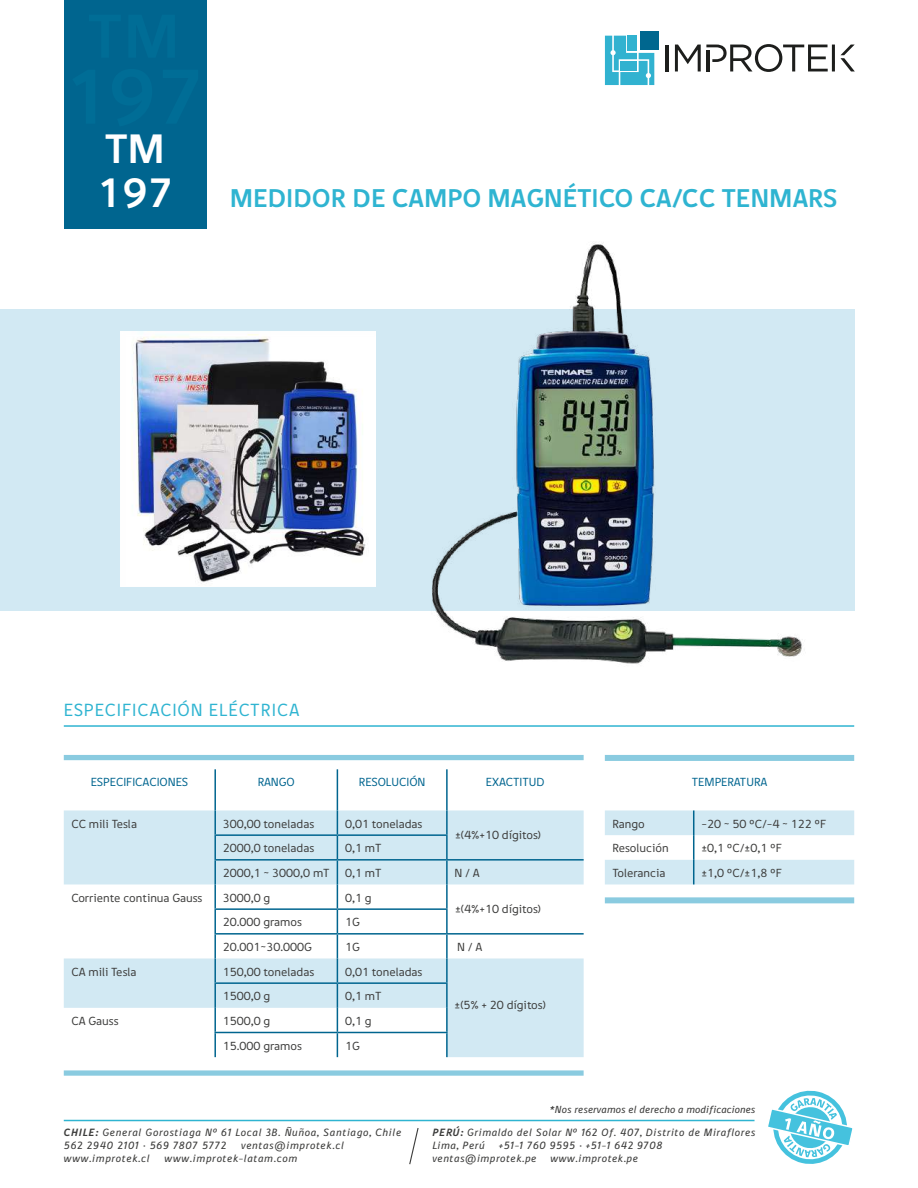
<style>
.page{position:relative;width:918px;height:1188px;background:#fff}
.page>*{position:absolute;margin:0;border:0;box-sizing:border-box;transform-origin:0 0}
.t1{font:700 42px/43.5px "Digna";color:#fff}
.t2{font:700 26.25px "Digna";color:#2fb4d1}
.t3{font:18px "Digna";letter-spacing:.05em;color:#2fb4d1}
.t4{font:12px "Digna";color:#3c3c3b}
.t5{font:12px "Digna";color:#00658f}
.t6{font:italic 10.8px/12.9px "Digna";letter-spacing:.05em;color:#3c3c3b}
.t7{font:italic 10.5px "Digna";color:#3c3c3b}
.s1{font-weight:700}
</style>
<div class="page">
<div style="left:64px;top:0;width:142px;height:229px;background:#00658f"></div>
<hr style="left:666px;top:45px;width:3px;height:26px;background:#1d1e1c">
<svg style="left:675px;top:44px;width:180px;height:28px"></svg>
<div style="left:640px;top:32px;width:18px;height:18px;background:#00678f"></div>
<svg style="left:605px;top:36px;width:49px;height:49px"></svg>
<svg style="left:768px;top:1090px;width:85px;height:74px"></svg>
<hr style="left:64px;top:1120px;width:691px;height:1px;background:#2fb4d1">
<svg style="left:409px;top:1128px;width:10px;height:37px"></svg>
<div style="left:0;top:309px;width:855px;height:302px;background:#d2e9f3"></div>
<img style="left:432px;top:242px;width:371px;height:422px">
<img style="left:120px;top:332px;width:255px;height:255px">
<hr style="left:64px;top:725px;width:790px;height:2px;background:#2fb4d1">
<svg style="left:64px;top:810px;width:520px;height:247px;fill:#d2e9f3"></svg>
<hr style="left:214px;top:769px;width:2px;height:41px;background:#00658f">
<hr style="left:337px;top:769px;width:1px;height:41px;background:#00658f">
<hr style="left:446px;top:769px;width:2px;height:41px;background:#00658f">
<hr style="left:214px;top:810px;width:2px;height:24px;background:#00658f">
<hr style="left:446px;top:810px;width:2px;height:24px;background:#00658f">
<hr style="left:214px;top:836px;width:2px;height:23px;background:#00658f">
<hr style="left:446px;top:836px;width:2px;height:23px;background:#00658f">
<hr style="left:214px;top:861px;width:2px;height:23px;background:#00658f">
<hr style="left:446px;top:861px;width:2px;height:23px;background:#00658f">
<hr style="left:214px;top:884px;width:2px;height:24px;background:#00658f">
<hr style="left:446px;top:884px;width:2px;height:24px;background:#00658f">
<hr style="left:214px;top:910px;width:2px;height:23px;background:#00658f">
<hr style="left:446px;top:910px;width:2px;height:23px;background:#00658f">
<hr style="left:214px;top:935px;width:2px;height:23px;background:#00658f">
<hr style="left:446px;top:935px;width:2px;height:23px;background:#00658f">
<hr style="left:214px;top:958px;width:2px;height:24px;background:#00658f">
<hr style="left:446px;top:958px;width:2px;height:24px;background:#00658f">
<hr style="left:214px;top:984px;width:2px;height:24px;background:#00658f">
<hr style="left:446px;top:984px;width:2px;height:24px;background:#00658f">
<hr style="left:214px;top:1008px;width:2px;height:24px;background:#00658f">
<hr style="left:446px;top:1008px;width:2px;height:24px;background:#00658f">
<hr style="left:214px;top:1033px;width:2px;height:24px;background:#00658f">
<svg style="left:337px;top:810px;width:1px;height:247px"></svg>
<hr style="left:446px;top:1033px;width:2px;height:24px;background:#00658f">
<hr style="left:214px;top:834px;width:123px;height:2px;background:#00658f">
<hr style="left:337px;top:834px;width:111px;height:2px;background:#00658f">
<hr style="left:214px;top:859px;width:123px;height:2px;background:#00658f">
<hr style="left:337px;top:859px;width:110px;height:2px;background:#00658f">
<hr style="left:447px;top:859px;width:137px;height:2px;background:#00658f">
<hr style="left:214px;top:908px;width:123px;height:2px;background:#00658f">
<hr style="left:337px;top:908px;width:111px;height:2px;background:#00658f">
<hr style="left:214px;top:933px;width:123px;height:2px;background:#00658f">
<hr style="left:337px;top:933px;width:110px;height:2px;background:#00658f">
<hr style="left:447px;top:933px;width:137px;height:2px;background:#00658f">
<hr style="left:214px;top:982px;width:123px;height:2px;background:#00658f">
<hr style="left:337px;top:982px;width:111px;height:2px;background:#00658f">
<hr style="left:214px;top:1032px;width:123px;height:1px;background:#00658f">
<hr style="left:337px;top:1032px;width:111px;height:1px;background:#00658f">
<div style="left:64px;top:755px;width:520px;height:5px;background:#8acbe0"></div>
<div style="left:64px;top:1070px;width:520px;height:6px;background:#8acbe0"></div>
<svg style="left:605px;top:810px;width:249px;height:74px"></svg>
<div style="left:605px;top:755px;width:249px;height:6px;background:#8acbe0"></div>
<div style="left:605px;top:897px;width:249px;height:6px;background:#8acbe0"></div>
<h1 class="t1" style="left:96px;top:126px;width:79px">TM<br>197</h1>
<h2 class="t2" style="left:230px;top:181px;width:609px">MEDIDOR DE CAMPO MAGNÉTICO CA/CC TENMARS</h2>
<h3 class="t3" style="left:64px;top:699px;width:237px">ESPECIFICACIÓN ELÉCTRICA</h3>
<p class="t5" style="left:91px;top:775px;width:99px">ESPECIFICACIONES</p>
<p class="t5" style="left:258px;top:775px;width:39px">RANGO</p>
<p class="t5" style="left:359px;top:775px;width:68px">RESOLUCIÓN</p>
<p class="t5" style="left:486px;top:775px;width:60px">EXACTITUD</p>
<p class="t4" style="left:71px;top:816px;width:67px">CC mili Tesla</p>
<p class="t4" style="left:223px;top:816px;width:93px">300,00 toneladas</p>
<p class="t4" style="left:345px;top:816px;width:79px">0,01 toneladas</p>
<p class="t4" style="left:223px;top:841px;width:93px">2000,0 toneladas</p>
<p class="t4" style="left:345px;top:841px;width:38px">0,1 mT</p>
<p class="t4" style="left:223px;top:865px;width:108px">2000,1 ~ 3000,0 mT</p>
<p class="t4" style="left:345px;top:865px;width:38px">0,1 mT</p>
<p class="t4" style="left:455px;top:865px;width:27px">N / A</p>
<p class="t4" style="left:71px;top:890px;width:132px">Corriente continua Gauss</p>
<p class="t4" style="left:223px;top:890px;width:49px">3000,0 g</p>
<p class="t4" style="left:345px;top:890px;width:28px">0,1 g</p>
<p class="t4" style="left:223px;top:915px;width:81px">20.000 gramos</p>
<p class="t4" style="left:345px;top:915px;width:16px">1G</p>
<p class="t4" style="left:223px;top:940px;width:91px">20.001~30.000G</p>
<p class="t4" style="left:345px;top:940px;width:16px">1G</p>
<p class="t4" style="left:457px;top:940px;width:27px">N / A</p>
<p class="t4" style="left:71px;top:964px;width:67px">CA mili Tesla</p>
<p class="t4" style="left:223px;top:964px;width:93px">150,00 toneladas</p>
<p class="t4" style="left:345px;top:964px;width:79px">0,01 toneladas</p>
<p class="t4" style="left:455px;top:997px;width:93px">±(5% + 20 dígitos)</p>
<p class="t4" style="left:455px;top:828px;width:87px">±(4%+10 dígitos)</p>
<p class="t4" style="left:455px;top:902px;width:87px">±(4%+10 dígitos)</p>
<p class="t4" style="left:223px;top:989px;width:49px">1500,0 g</p>
<p class="t4" style="left:345px;top:989px;width:38px">0,1 mT</p>
<p class="t4" style="left:71px;top:1014px;width:49px">CA Gauss</p>
<p class="t4" style="left:223px;top:1014px;width:49px">1500,0 g</p>
<p class="t4" style="left:345px;top:1014px;width:28px">0,1 g</p>
<p class="t4" style="left:223px;top:1038px;width:81px">15.000 gramos</p>
<p class="t4" style="left:345px;top:1038px;width:16px">1G</p>
<p class="t5" style="left:692px;top:775px;width:77px">TEMPERATURA</p>
<p class="t4" style="left:613px;top:816px;width:34px">Rango</p>
<p class="t4" style="left:701px;top:816px;width:126px">-20 ~ 50 °C/-4 ~ 122 °F</p>
<p class="t4" style="left:613px;top:841px;width:58px">Resolución</p>
<p class="t4" style="left:701px;top:841px;width:82px">±0,1 °C/±0,1 °F</p>
<p class="t4" style="left:613px;top:865px;width:54px">Tolerancia</p>
<p class="t4" style="left:701px;top:865px;width:82px">±1,0 °C/±1,8 °F</p>
<p class="t7" style="left:550px;top:1104px;width:207px">*Nos reservamos el derecho a modificaciones</p>
<p class="t6" style="left:64px;top:1126px;width:339px"><span class="s1">CHILE:</span> General Gorostiaga Nº 61 Local 3B. Ñuñoa, Santiago, Chile<br>562 2940 2101 · 569 7807 5772</p>
<p class="t6" style="left:241px;top:1139px;width:105px">ventas@improtek.cl</p>
<p class="t6" style="left:64px;top:1152px;width:88px">www.improtek.cl</p>
<p class="t6" style="left:165px;top:1152px;width:134px">www.improtek-latam.com</p>
<p class="t6" style="left:432px;top:1126px;width:325px"><span class="s1">PERÚ:</span> Grimaldo del Solar Nº 162 Of. 407, Distrito de Miraflores<br>Lima, Perú</p>
<p class="t6" style="left:432px;top:1139px;width:232px;text-indent:66px">+51-1 760 9595 · +51-1 642 9708 ventas@improtek.pe</p>
<p class="t6" style="left:551px;top:1152px;width:89px">www.improtek.pe</p>
</div>
